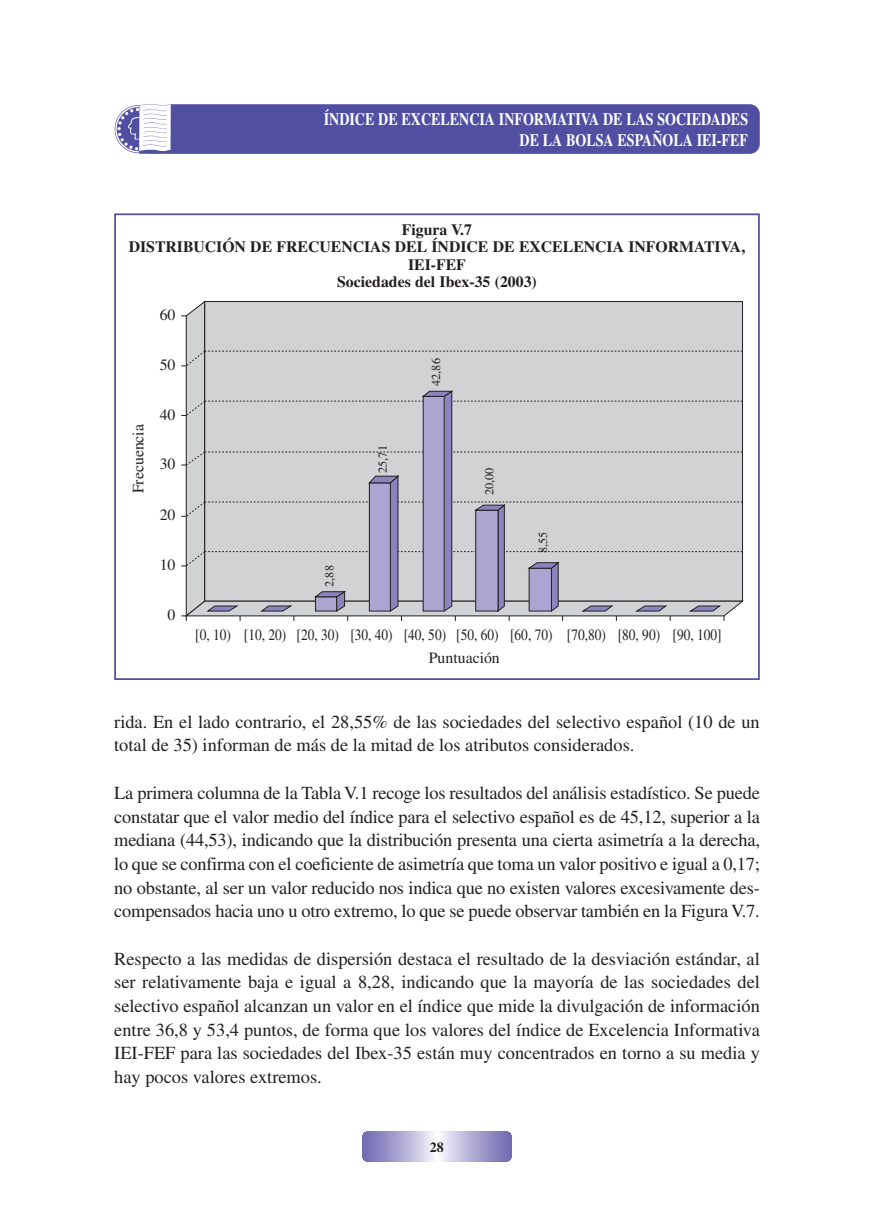
<style>
.page{position:relative;width:874px;height:1221px;background:#fff}
.page>*{position:absolute;margin:0;border:0;box-sizing:border-box;transform-origin:0 0}
.t1{font:18.38px/23.6px "Times";color:#231f20;text-align:justify}
.t2{font:700 17.5px/21px "Times";color:#fff;text-align:right;scale:.8 1}
.t3{font:700 15.75px/17.5px "Times";color:#231f20;text-align:center}
.t4{font:15.75px "Times";color:#231f20;scale:.85 1}
.t5{font:15.75px "Times";color:#231f20}
.t6{font:700 14px "Times";color:#231f20}
.t7{font:12.25px "Times";color:#231f20}
</style>
<div class="page">
<svg style="left:364px;top:1131px;width:145px;height:30px"></svg>
<div style="left:387px;top:1131px;width:99px;height:30px;background:#9892c7"></div>
<div style="left:390px;top:1131px;width:93px;height:30px;background:#9d97c9"></div>
<div style="left:393px;top:1131px;width:87px;height:30px;background:#a39dcc"></div>
<div style="left:395px;top:1131px;width:83px;height:30px;background:#a6a1ce"></div>
<div style="left:398px;top:1131px;width:77px;height:30px;background:#aba7d2"></div>
<div style="left:400px;top:1131px;width:73px;height:30px;background:#afaad3"></div>
<div style="left:403px;top:1131px;width:67px;height:30px;background:#b4b0d6"></div>
<div style="left:405px;top:1131px;width:63px;height:30px;background:#b9b5d9"></div>
<div style="left:407px;top:1131px;width:59px;height:30px;background:#bcb9db"></div>
<div style="left:409px;top:1131px;width:55px;height:30px;background:#c0bddd"></div>
<div style="left:411px;top:1131px;width:51px;height:30px;background:#c4c2e0"></div>
<div style="left:413px;top:1131px;width:47px;height:30px;background:#c8c6e2"></div>
<div style="left:415px;top:1131px;width:43px;height:30px;background:#cccae4"></div>
<div style="left:417px;top:1131px;width:39px;height:30px;background:#d0cee6"></div>
<div style="left:419px;top:1131px;width:35px;height:30px;background:#d4d2e9"></div>
<div style="left:421px;top:1131px;width:31px;height:30px;background:#dad8ec"></div>
<div style="left:423px;top:1131px;width:27px;height:30px;background:#dedcee"></div>
<div style="left:425px;top:1131px;width:23px;height:30px;background:#e3e2f1"></div>
<div style="left:427px;top:1131px;width:19px;height:30px;background:#e8e7f3"></div>
<div style="left:429px;top:1131px;width:15px;height:30px;background:#ececf5"></div>
<div style="left:431px;top:1131px;width:11px;height:30px;background:#f2f2f8"></div>
<div style="left:433px;top:1131px;width:7px;height:30px;background:#f7f7fb"></div>
<hr style="left:435px;top:1131px;width:3px;height:30px;background:#fcfcfd">
<div style="left:141px;top:104px;width:618px;height:50px;background:#504fa1;border-radius:10px"></div>
<img style="left:114px;top:104px;width:56px;height:50px">
<div style="left:114px;top:213px;width:645px;height:467px;border:2px solid #504fa1"></div>
<svg style="left:181px;top:300px;width:563px;height:321px;background:#c8c8ce"></svg>
<p class="t2" style="left:323px;top:110px;width:531px">ÍNDICE DE EXCELENCIA INFORMATIVA DE LAS SOCIEDADES<br>DE LA BOLSA ESPAÑOLA IEI-FEF</p>
<p class="t3" style="left:129px;top:222px;width:617px">Figura V.7<br>DISTRIBUCIÓN DE FRECUENCIAS DEL ÍNDICE DE EXCELENCIA INFORMATIVA,<br>IEI-FEF<br>Sociedades del Ibex-35 (2003)</p>
<p class="t5" style="left:133px;top:493px;width:71px;rotate:-90deg">Frecuencia</p>
<p class="t5" style="left:160px;top:309px;width:17px">60</p>
<p class="t5" style="left:160px;top:359px;width:17px">50</p>
<p class="t5" style="left:160px;top:409px;width:17px">40</p>
<p class="t5" style="left:160px;top:458px;width:17px">30</p>
<p class="t5" style="left:160px;top:509px;width:17px">20</p>
<p class="t5" style="left:160px;top:559px;width:17px">10</p>
<p class="t5" style="left:167px;top:609px;width:9px">0</p>
<p class="t7" style="left:325px;top:586px;width:23px;rotate:-90deg">2,88</p>
<p class="t7" style="left:378px;top:473px;width:29px;rotate:-90deg">25,71</p>
<p class="t7" style="left:431px;top:386px;width:29px;rotate:-90deg">42,86</p>
<p class="t7" style="left:485px;top:495px;width:29px;rotate:-90deg">20,00</p>
<p class="t7" style="left:538px;top:553px;width:23px;rotate:-90deg">8,55</p>
<p class="t4" style="left:195px;top:629px;width:620px">[0, 10) [10, 20) [20, 30) [30, 40) [40, 50) [50, 60) [60, 70) [70,80) [80, 90) [90, 100]</p>
<p class="t5" style="left:428px;top:652px;width:72px">Puntuación</p>
<p class="t1" style="left:114px;top:711px;width:646px">rida. En el lado contrario, el 28,55% de las sociedades del selectivo español (10 de un total de 35) informan de más de la mitad de los atributos considerados.</p>
<p class="t1" style="left:114px;top:783px;width:647px">La primera columna de la Tabla V.1 recoge los resultados del análisis estadístico. Se puede constatar que el valor medio del índice para el selectivo español es de 45,12, superior a la mediana (44,53), indicando que la distribución presenta una cierta asimetría a la derecha, lo que se confirma con el coeficiente de asimetría que toma un valor positivo e igual a 0,17; no obstante, al ser un valor reducido nos indica que no existen valores excesivamente des&shy;compensados hacia uno u otro extremo, lo que se puede observar también en la Figura V.7.</p>
<p class="t1" style="left:114px;top:948px;width:647px">Respecto a las medidas de dispersión destaca el resultado de la desviación estándar, al ser relativamente baja e igual a 8,28, indicando que la mayoría de las sociedades del selectivo español alcanzan un valor en el índice que mide la divulgación de información entre 36,8 y 53,4 puntos, de forma que los valores del índice de Excelencia Informativa IEI-FEF para las sociedades del Ibex-35 están muy concentrados en torno a su media y hay pocos valores extremos.</p>
<p class="t6" style="left:430px;top:1141px;width:15px">28</p>
</div>
